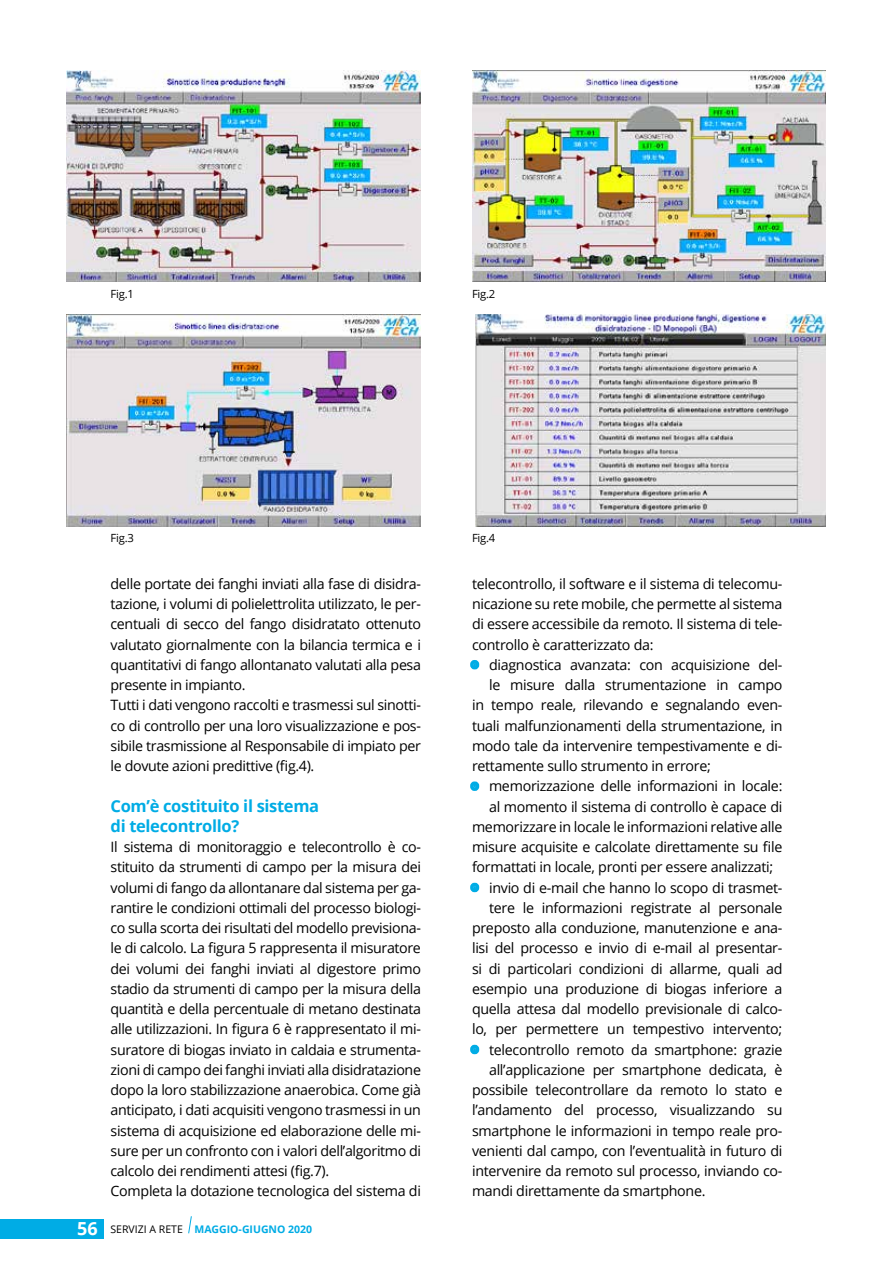
<style>
.page{position:relative;width:893px;height:1263px;background:#fff}
.page>*{position:absolute;margin:0;border:0;box-sizing:border-box;transform-origin:0 0}
.t1{font:700 16.5px/20.2px "Open Sans";letter-spacing:-.02em;color:#00ace5}
.t2{font:14.25px/20.2px "Open Sans";letter-spacing:-.02em;color:#000}
.t3{font:11.25px "Open Sans";letter-spacing:-.02em;color:#000}
.t4{font:700 10.5px "Open Sans";color:#00ace5}
.s1{font-size:18px;color:#fff}
.s2{font-weight:400;color:#000}
.s3{color:#00ace5}
</style>
<div class="page">
<div style="left:0;top:1219px;width:104px;height:19px;background:#00ace5"></div>
<svg style="left:188px;top:1216px;width:4px;height:18px"></svg>
<svg style="left:470px;top:660px;width:10px;height:10px"></svg>
<svg style="left:470px;top:781px;width:10px;height:10px"></svg>
<svg style="left:470px;top:882px;width:10px;height:11px"></svg>
<svg style="left:470px;top:1044px;width:10px;height:11px"></svg>
<img style="left:67px;top:70px;width:354px;height:212px">
<img style="left:67px;top:315px;width:354px;height:211px">
<img style="left:472px;top:70px;width:353px;height:212px">
<img style="left:475px;top:315px;width:350px;height:211px">
<p class="t3" style="left:111px;top:286px;width:25px">Fig.1</p>
<p class="t3" style="left:472px;top:286px;width:25px">Fig.2</p>
<p class="t3" style="left:111px;top:530px;width:25px">Fig.3</p>
<p class="t2" style="left:111px;top:573px;width:312px">delle portate dei fanghi inviati alla fase di disidra&shy;tazione, i volumi di polielettrolita utilizzato, le per&shy;centuali di secco del fango disidratato ottenuto valutato giornalmente con la bilancia termica e i quantitativi di fango allontanato valutati alla pesa presente in impianto.<br>Tutti i dati vengono raccolti e trasmessi sul sinotti&shy;co di controllo per una loro visualizzazione e pos&shy;sibile trasmissione al Responsabile di impiato per le dovute azioni predittive (fig.4).</p>
<p class="t1" style="left:111px;top:795px;width:210px">Com’è costituito il sistema di telecontrollo?</p>
<p class="t2" style="left:111px;top:836px;width:312px">Il sistema di monitoraggio e telecontrollo è co&shy;stituito da strumenti di campo per la misura dei volumi di fango da allontanare dal sistema per ga&shy;rantire le condizioni ottimali del processo biologi&shy;co sulla scorta dei risultati del modello previsiona&shy;le di calcolo. La figura 5 rappresenta il misuratore dei volumi dei fanghi inviati al digestore primo stadio da strumenti di campo per la misura della quantità e della percentuale di metano destinata alle utilizzazioni. In figura 6 è rappresentato il mi&shy;suratore di biogas inviato in caldaia e strumenta&shy;zioni di campo dei fanghi inviati alla disidratazione dopo la loro stabilizzazione anaerobica. Come già anticipato, i dati acquisiti vengono trasmessi in un sistema di acquisizione ed elaborazione delle mi&shy;sure per un confronto con i valori dell’algoritmo di calcolo dei rendimenti attesi (fig.7).<br>Completa la dotazione tecnologica del sistema di</p>
<p class="t4" style="left:77px;top:1222px;width:236px"><span class="s1">56</span> <span class="s2">SERVIZI A RETE</span> MAGGIO-GIUGNO 2020</p>
<p class="t3" style="left:472px;top:530px;width:25px">Fig.4</p>
<p class="t2" style="left:472px;top:573px;width:312px;text-align:justify">telecontrollo, il software e il sistema di telecomu&shy;nicazione su rete mobile, che permette al sistema di essere accessibile da remoto. Il sistema di tele&shy;controllo è caratterizzato da:</p>
<p class="t2" style="left:472px;top:654px;width:312px"><span class="s3">•</span> diagnostica avanzata: con acquisizione del-</p>
<p class="t2" style="left:489px;top:674px;width:295px">le misure dalla strumentazione in campo</p>
<p class="t2" style="left:472px;top:695px;width:312px">in tempo reale, rilevando e segnalando even-</p>
<p class="t2" style="left:472px;top:715px;width:312px">tuali malfunzionamenti della strumentazione, in</p>
<p class="t2" style="left:472px;top:735px;width:312px">modo tale da intervenire tempestivamente e di-</p>
<p class="t2" style="left:472px;top:755px;width:240px">rettamente sullo strumento in errore;</p>
<p class="t2" style="left:472px;top:776px;width:312px"><span class="s3">•</span> memorizzazione delle informazioni in locale:</p>
<p class="t2" style="left:489px;top:796px;width:295px">al momento il sistema di controllo è capace di</p>
<p class="t2" style="left:472px;top:816px;width:312px">memorizzare in locale le informazioni relative alle</p>
<p class="t2" style="left:472px;top:836px;width:312px">misure acquisite e calcolate direttamente su file</p>
<p class="t2" style="left:472px;top:857px;width:303px">formattati in locale, pronti per essere analizzati;</p>
<p class="t2" style="left:472px;top:877px;width:312px;text-align:right"><span class="s3">•</span> invio di e-mail che hanno lo scopo di trasmet&shy;tere le informazioni registrate al personale preposto alla conduzione, manutenzione e ana&shy;lisi del processo e invio di e-mail al presentar&shy;si di particolari condizioni di allarme, quali ad esempio una produzione di biogas inferiore a quella attesa dal modello previsionale di calco&shy;lo, per permettere un tempestivo intervento;</p>
<p class="t2" style="left:472px;top:1039px;width:312px"><span class="s3">•</span> telecontrollo remoto da smartphone: grazie</p>
<p class="t2" style="left:489px;top:1059px;width:295px">all’applicazione per smartphone dedicata, è</p>
<p class="t2" style="left:472px;top:1079px;width:312px">possibile telecontrollare da remoto lo stato e</p>
<p class="t2" style="left:472px;top:1100px;width:312px">l’andamento del processo, visualizzando su</p>
<p class="t2" style="left:472px;top:1120px;width:312px">smartphone le informazioni in tempo reale pro-</p>
<p class="t2" style="left:472px;top:1140px;width:312px">venienti dal campo, con l’eventualità in futuro di</p>
<p class="t2" style="left:472px;top:1160px;width:312px">intervenire da remoto sul processo, inviando co-</p>
<p class="t2" style="left:472px;top:1181px;width:235px">mandi direttamente da smartphone.</p>
</div>
